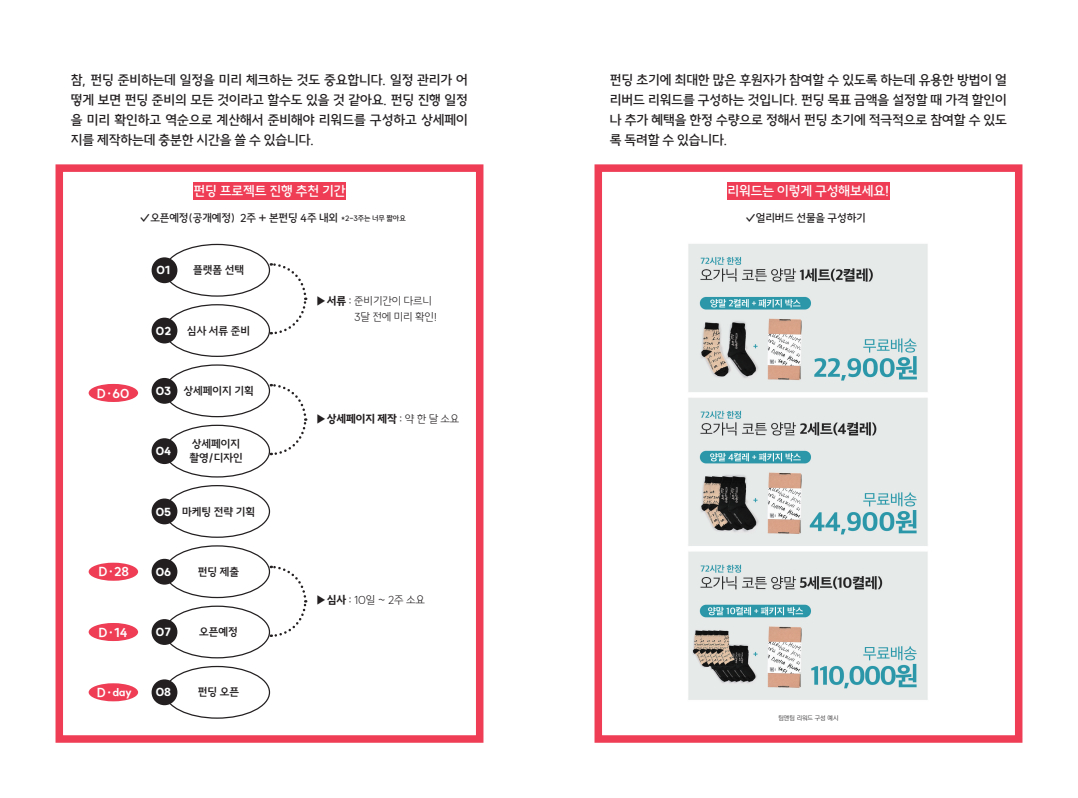
<style>
.page{position:relative;width:1078px;height:798px;background:#fff}
.page>*{position:absolute;margin:0;border:0;box-sizing:border-box;transform-origin:0 0}
.t1{font:600 13.75px/20px "SUITE";letter-spacing:-.01em;color:#231f20;text-align:justify}
.목차에_들어가는내용{font:600 13.75px "SUITE";letter-spacing:-.01em;color:#fff}
.목차에_들어가는내용-2{font:800 12.5px "SUITE";color:#fff}
.t2{font:700 11.25px "SUITE";color:#231f20}
.목차에_들어가는내용-3{font:600 11.25px "SUITE";letter-spacing:-.01em;color:#231f20}
.목차에_들어가는내용-4{font:300 11.25px/15px "SUITE";letter-spacing:-.01em;color:#231f20}
.t3{font:800 11.25px "SUITE";color:#fff}
.목차에_들어가는내용-5{font:800 11.25px "SUITE";letter-spacing:-.01em;color:#231f20}
.목차에_들어가는내용-6{font:800 11.25px "SUITE";color:#fff}
.목차에_들어가는내용-7{font:300 6.25px "Ko Pub Dotum";color:#231f20}
.s1{font-weight:700}
.s2{font-size:7.5px}
.s3{font-weight:800}
.s4{font-weight:600}
.s5{font-style:inherit}
.s6{font-weight:300}
.s7{font-size:12.5px}
</style>
<div class="page">
<div style="left:193px;top:182px;width:152px;height:18px;background:#ee3d55"></div>
<div style="left:164px;top:244px;width:106px;height:52px;border:1px solid #231f20;border-radius:50%"></div>
<div style="left:164px;top:304px;width:106px;height:53px;border:1px solid #231f20;border-radius:50%"></div>
<div style="left:164px;top:364px;width:106px;height:53px;border:1px solid #231f20;border-radius:50%"></div>
<div style="left:164px;top:424px;width:106px;height:53px;border:1px solid #231f20;border-radius:50%"></div>
<div style="left:164px;top:485px;width:106px;height:52px;border:1px solid #231f20;border-radius:50%"></div>
<div style="left:164px;top:545px;width:106px;height:53px;border:1px solid #231f20;border-radius:50%"></div>
<div style="left:164px;top:605px;width:106px;height:53px;border:1px solid #231f20;border-radius:50%"></div>
<div style="left:164px;top:665px;width:106px;height:53px;border:1px solid #231f20;border-radius:50%"></div>
<div style="left:151px;top:257px;width:26px;height:26px;background:#231f20;border-radius:50%"></div>
<div style="left:151px;top:317px;width:26px;height:26px;background:#231f20;border-radius:50%"></div>
<div style="left:151px;top:378px;width:26px;height:25px;background:#231f20;border-radius:50%"></div>
<div style="left:151px;top:438px;width:26px;height:26px;background:#231f20;border-radius:50%"></div>
<div style="left:151px;top:498px;width:26px;height:26px;background:#231f20;border-radius:50%"></div>
<div style="left:151px;top:558px;width:26px;height:26px;background:#231f20;border-radius:50%"></div>
<div style="left:151px;top:619px;width:26px;height:25px;background:#231f20;border-radius:50%"></div>
<div style="left:151px;top:679px;width:26px;height:26px;background:#231f20;border-radius:50%"></div>
<div style="left:55px;top:164px;width:428px;height:578px;border:8px solid #ee3d55"></div>
<svg style="left:270px;top:263px;width:38px;height:72px"></svg>
<svg style="left:270px;top:383px;width:38px;height:73px"></svg>
<svg style="left:270px;top:565px;width:38px;height:72px"></svg>
<div style="left:89px;top:384px;width:49px;height:18px;background:#ee3d55;border-radius:50%"></div>
<div style="left:89px;top:562px;width:49px;height:18px;background:#ee3d55;border-radius:50%"></div>
<div style="left:89px;top:622px;width:49px;height:18px;background:#ee3d55;border-radius:50%"></div>
<div style="left:89px;top:683px;width:49px;height:18px;background:#ee3d55;border-radius:50%"></div>
<div style="left:727px;top:182px;width:162px;height:18px;background:#ee3d55"></div>
<img style="left:688px;top:244px;width:240px;height:456px">
<div style="left:594px;top:164px;width:428px;height:578px;border:8px solid #ee3d55"></div>
<p class="t1" style="left:71px;top:70px;width:398px">참, 펀딩 준비하는데 일정을 미리 체크하는 것도 중요합니다. 일정 관리가 어 떻게 보면 펀딩 준비의 모든 것이라고 할수도 있을 것 같아요. 펀딩 진행 일정 을 미리 확인하고 역순으로 계산해서 준비해야 리워드를 구성하고 상세페이 지를 제작하는데 충분한 시간을 쓸 수 있습니다.</p>
<p class="목차에_들어가는내용" style="left:193px;top:184px;width:153px">펀딩 프로젝트 진행 추천 기간</p>
<p class="목차에_들어가는내용-3" style="left:140px;top:212px;width:267px"><span class="s1">✓</span>오픈예정(공개예정) 2주 + 본펀딩 4주 내외 <span class="s2">*2-3주는 너무 짧아요</span></p>
<p class="t3" style="left:156px;top:264px;width:16px">01</p>
<p class="t2" style="left:193px;top:264px;width:52px">플랫폼 선택</p>
<p class="목차에_들어가는내용-4" style="left:354px;top:294px;width:85px;text-indent:-39px"><span class="s3">▶</span><span class="s3">서류</span> <span class="s4">:</span> 준비기간이 다르니<br>3달 전에 미리 확인!</p>
<p class="t3" style="left:156px;top:325px;width:17px">02</p>
<p class="t2" style="left:187px;top:325px;width:65px">심사 서류 준비</p>
<p class="목차에_들어가는내용-2" style="left:97px;top:386px;width:34px">D·60</p>
<p class="t3" style="left:156px;top:385px;width:17px">03</p>
<p class="t2" style="left:183px;top:385px;width:72px">상세페이지 기획</p>
<p class="목차에_들어가는내용-5" style="left:315px;top:412px;width:145px"><span class="s5">▶</span>상세페이지 제작 <span class="s4">:</span> <span class="s6">약 한 달 소요</span></p>
<p class="t3" style="left:156px;top:445px;width:17px">04</p>
<p class="t2" style="left:192px;top:438px;width:50px">상세페이지</p>
<p class="t2" style="left:189px;top:452px;width:55px">촬영/디자인</p>
<p class="t3" style="left:156px;top:505px;width:17px">05</p>
<p class="t2" style="left:182px;top:505px;width:74px">마케팅 전략 기획</p>
<p class="목차에_들어가는내용-2" style="left:98px;top:565px;width:32px">D·28</p>
<p class="t3" style="left:156px;top:565px;width:17px">06</p>
<p class="t2" style="left:198px;top:566px;width:43px">펀딩 제출</p>
<p class="목차에_들어가는내용-4" style="left:315px;top:593px;width:111px"><span class="s3">▶</span><span class="s3">심사</span> <span class="s4">:</span> 10일 ~ 2주 소요</p>
<p class="목차에_들어가는내용-2" style="left:98px;top:625px;width:31px">D·14</p>
<p class="t3" style="left:156px;top:626px;width:17px">07</p>
<p class="t2" style="left:199px;top:626px;width:40px">오픈예정</p>
<p class="목차에_들어가는내용-6" style="left:97px;top:686px;width:37px"><span class="s7">D·</span>day</p>
<p class="t3" style="left:156px;top:686px;width:17px">08</p>
<p class="t2" style="left:198px;top:686px;width:43px">펀딩 오픈</p>
<p class="t1" style="left:609px;top:70px;width:398px">펀딩 초기에 최대한 많은 후원자가 참여할 수 있도록 하는데 유용한 방법이 얼 리버드 리워드를 구성하는 것입니다. 펀딩 목표 금액을 설정할 때 가격 할인이 나 추가 혜택을 한정 수량으로 정해서 펀딩 초기에 적극적으로 참여할 수 있도 록 독려할 수 있습니다.</p>
<p class="목차에_들어가는내용" style="left:727px;top:184px;width:164px">리워드는 이렇게 구성해보세요!</p>
<p class="목차에_들어가는내용-3" style="left:745px;top:212px;width:121px"><span class="s1">✓</span>얼리버드 선물을 구성하기</p>
<p class="목차에_들어가는내용-7" style="left:778px;top:714px;width:61px">팀앤팀 리워드 구성 예시</p>
</div>
